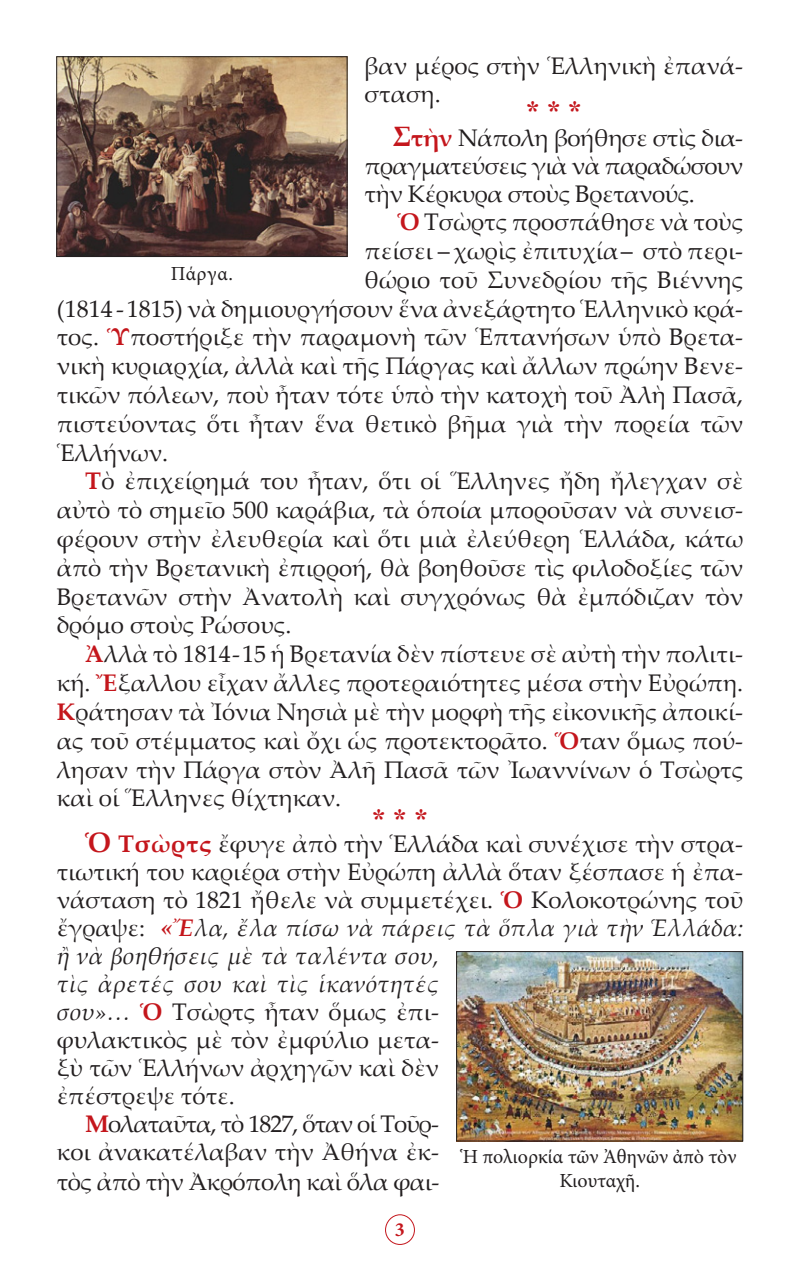
<style>
.page{position:relative;width:800px;height:1270px;background:#fff}
.page>*{position:absolute;margin:0;border:0;box-sizing:border-box;transform-origin:0 0}
.Asteriskoi{font:28px "CTOS New Times Bold Test 1";color:#c4161c}
.t1{font:24px/28.8px "Palatino Linotype";color:#231f20;text-align:justify}
.t2{font:24px "Palatino Linotype";letter-spacing:-.04em;color:#231f20}
.t3{font:20px/24px "Minion Pro";letter-spacing:-.005em;color:#231f20;text-align:center}
.t4{font:700 20px "Minion Pro";color:#c4161c}
.s1{font-weight:700;font-size:28px;color:#c4161c}
.s2{font-weight:700;color:#c4161c}
.s3{font-weight:700;font-style:italic;color:#c4161c}
.s4{font-style:italic}
</style>
<div class="page">
<div style="left:385px;top:1214px;width:30px;height:31px;border:1px solid #c4161c;border-radius:50%"></div>
<img style="left:58px;top:58px;width:288px;height:197px">
<div style="left:56px;top:56px;width:292px;height:201px;border:1px solid #231f20"></div>
<img style="left:458px;top:953px;width:283px;height:186px">
<div style="left:456px;top:951px;width:287px;height:190px;border:1px solid #231f20"></div>
<p class="t1" style="left:365px;top:51px;width:380px;line-height:28px">βαν μέρος στὴν Ἑλληνικὴ ἐπανά&shy;σταση.</p>
<p class="Asteriskoi" style="left:526px;top:95px;width:57px">* * *</p>
<p class="t1" style="left:365px;top:123px;width:380px;line-height:28px;text-indent:28px"><span class="s1">Σ</span><span class="s2">τὴν</span> Νάπολη βοήθησε στὶς δια&shy;πραγματεύσεις γιὰ νὰ παραδώσουν τὴν Κέρκυρα στοὺς Βρετανούς.</p>
<p class="t1" style="left:397px;top:207px;width:347px"><span class="s2">Ὁ</span> Τσὼρτς προσπάθησε νὰ τοὺς</p>
<p class="t1" style="left:365px;top:236px;width:380px">πείσει – χωρὶς ἐπιτυχία– στὸ περι-</p>
<p class="t1" style="left:57px;top:264px;width:688px;text-align:right">θώριο τοῦ Συνεδρίου τῆς Βιέννης<br>(1814 -1815) νὰ δημιουργήσουν ἕνα ἀνεξάρτητο Ἑλληνικὸ κρά-</p>
<p class="t1" style="left:57px;top:322px;width:688px">τος. <span class="s2">Ὑ</span>ποστήριξε τὴν παραμονὴ τῶν Ἑπτανήσων ὑπὸ Βρετα&shy;νικὴ κυριαρχία, ἀλλὰ καὶ τῆς Πάργας καὶ ἄλλων πρώην Βενε&shy;τικῶν πόλεων, ποὺ ἦταν τότε ὑπὸ τὴν κατοχὴ τοῦ Ἀλὴ Πασᾶ, πιστεύοντας ὅτι ἦταν ἕνα θετικὸ βῆμα γιὰ τὴν πορεία τῶν Ἑλλήνων.</p>
<p class="t1" style="left:57px;top:466px;width:688px;text-indent:28px"><span class="s2">Τ</span>ὸ ἐπιχείρημά του ἦταν, ὅτι οἱ Ἕλληνες ἤδη ἤλεγχαν σὲ αὐτὸ τὸ σημεῖο 500 καράβια, τὰ ὁποία μποροῦσαν νὰ συνεισ&shy;φέρουν στὴν ἐλευθερία καὶ ὅτι μιὰ ἐλεύθερη Ἑλλάδα, κάτω ἀπὸ τὴν Βρετανικὴ ἐπιρροή, θὰ βοηθοῦσε τὶς φιλοδοξίες τῶν Βρετανῶν στὴν Ἀνατολὴ καὶ συγχρόνως θὰ ἐμπόδιζαν τὸν δρόμο στοὺς Ρώσους.</p>
<p class="t1" style="left:57px;top:639px;width:688px;text-indent:28px"><span class="s2">Ἀ</span>λλὰ τὸ 1814-15 ἡ Βρετανία δὲν πίστευε σὲ αὐτὴ τὴν πολιτι&shy;κή. <span class="s2">Ἔ</span>ξαλλου εἶχαν ἄλλες προτεραιότητες μέσα στὴν Εὐρώπη.<br><span class="s2">Κ</span>ράτησαν τὰ Ἰόνια Νησιὰ μὲ τὴν μορφὴ τῆς εἰκονικῆς ἀποικί&shy;ας τοῦ στέμματος καὶ ὄχι ὡς προτεκτορᾶτο. <span class="s2">Ὅ</span>ταν ὅμως πού&shy;λησαν τὴν Πάργα στὸν Ἀλῆ Πασᾶ τῶν Ἰωαννίνων ὁ Τσὼρτς καὶ οἱ Ἕλληνες θίχτηκαν.</p>
<p class="Asteriskoi" style="left:372px;top:803px;width:57px">* * *</p>
<p class="t1" style="left:57px;top:829px;width:688px;line-height:28px;text-align:left;text-indent:28px"><span class="s1">Ὁ</span> <span class="s2">Τσὼρτς</span> ἔφυγε ἀπὸ τὴν Ἑλλάδα καὶ συνέχισε τὴν στρα&shy;τιωτική του καριέρα στὴν Εὐρώπη ἀλλὰ ὅταν ξέσπασε ἡ ἐπα&shy;νάσταση τὸ 1821 ἤθελε νὰ συμμετέχει. <span class="s2">Ὁ</span> Κολοκοτρώνης τοῦ ἔγραψε: <span class="s3">«Ἔ</span><span class="s4">λα, ἔλα πίσω νὰ πάρεις τὰ ὅπλα γιὰ τὴν Ἑλλάδα: ἢ νὰ βοηθήσεις μὲ τὰ ταλέντα σου,<br>τὶς ἀρετές σου καὶ τὶς ἱκανότητές<br>σου»…</span> <span class="s2">Ὁ</span> Τσὼρτς ἦταν ὅμως ἐπι-<br>φυλακτικὸς μὲ τὸν ἐμφύλιο μετα-<br>ξὺ τῶν Ἑλλήνων ἀρχηγῶν καὶ δὲν<br>ἐπέστρεψε τότε.</p>
<p class="t2" style="left:85px;top:1107px;width:356px"><span class="s2">Μ</span>ολαταῦτα, τὸ 1827, ὅταν οἱ Τοῦρ-</p>
<p class="t1" style="left:57px;top:1136px;width:384px;line-height:30px">κοι ἀνακατέλαβαν τὴν Ἀθήνα ἐκ&shy;τὸς ἀπὸ τὴν Ἀκρόπολη καὶ ὅλα φαι-</p>
<p class="t3" style="left:171px;top:261px;width:64px">Πάργα.</p>
<p class="t3" style="left:463px;top:1144px;width:275px">Ἡ πολιορκία τῶν Ἀθηνῶν ἀπὸ τὸν<br>Κιουταχῆ.</p>
<p class="t4" style="left:395px;top:1216px;width:11px">3</p>
</div>
